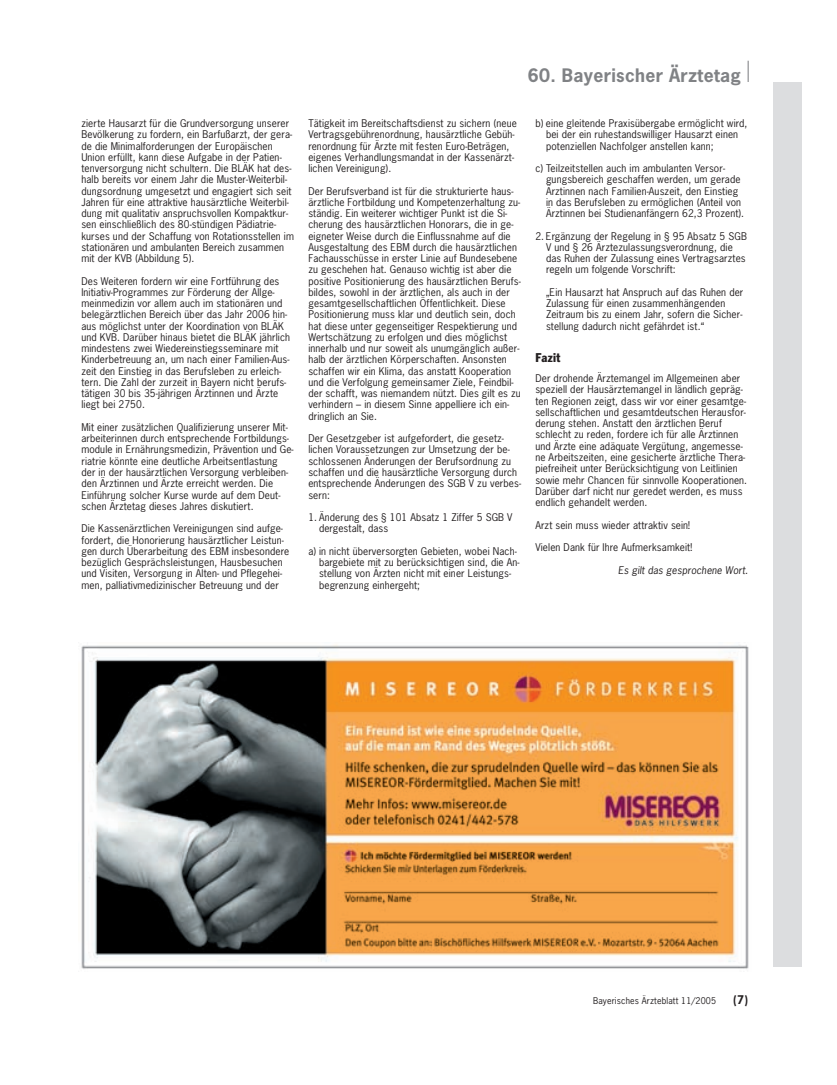
<style>
.page{position:relative;width:837px;height:1085px;background:#fff}
.page>*{position:absolute;margin:0;border:0;box-sizing:border-box;transform-origin:0 0}
.t1{font:700 17.5px "News Gothic";letter-spacing:.02em;color:#808285}
.t2{font:condensed 12.5px "Franklin Gothic";letter-spacing:.02em;color:#231f20}
.t3{font:700 11.25px "News Gothic";color:#231f20}
.t4{font:10px/11.2px "News Gothic";letter-spacing:.01em;color:#231f20}
.t5{font:8.75px "News Gothic";letter-spacing:.015em;color:#231f20}
</style>
<div class="page">
<svg style="left:747px;top:61px;width:1px;height:21px"></svg>
<div style="left:772px;top:82px;width:29px;height:884px;background:#dcdddf"></div>
<img style="left:81px;top:645px;width:668px;height:324px">
<p class="t4" style="left:81px;top:118px;width:214px">zierte Hausarzt für die Grundversorgung unserer Bevölkerung zu fordern, ein Barfußarzt, der gera&shy;de die Minimalforderungen der Europäischen Union erfüllt, kann diese Aufgabe in der Patien&shy;tenversorgung nicht schultern. Die BLÄK hat des&shy;halb bereits vor einem Jahr die Muster-Weiterbil&shy;dungsordnung umgesetzt und engagiert sich seit Jahren für eine attraktive hausärztliche Weiterbil&shy;dung mit qualitativ anspruchsvollen Kompaktkur&shy;sen einschließlich des 80-stündigen Pädiatrie&shy;kurses und der Schaffung von Rotationsstellen im stationären und ambulanten Bereich zusammen mit der KVB (Abbildung 5).</p>
<p class="t4" style="left:81px;top:276px;width:210px">Des Weiteren fordern wir eine Fortführung des Initiativ-Programmes zur Förderung der Allge&shy;meinmedizin vor allem auch im stationären und belegärztlichen Bereich über das Jahr 2006 hin&shy;aus möglichst unter der Koordination von BLÄK und KVB. Darüber hinaus bietet die BLÄK jährlich mindestens zwei Wiedereinstiegsseminare mit Kinderbetreuung an, um nach einer Familien-Aus&shy;zeit den Einstieg in das Berufsleben zu erleich&shy;tern. Die Zahl der zurzeit in Bayern nicht berufs&shy;tätigen 30 bis 35-jährigen Ärztinnen und Ärzte liegt bei 2750.</p>
<p class="t4" style="left:81px;top:422px;width:214px">Mit einer zusätzlichen Qualifizierung unserer Mit&shy;arbeiterinnen durch entsprechende Fortbildungs&shy;module in Ernährungsmedizin, Prävention und Ge&shy;riatrie könnte eine deutliche Arbeitsentlastung der in der hausärztlichen Versorgung verbleiben&shy;den Ärztinnen und Ärzte erreicht werden. Die Einführung solcher Kurse wurde auf dem Deut&shy;schen Ärztetag dieses Jahres diskutiert.</p>
<p class="t4" style="left:81px;top:523px;width:209px">Die Kassenärztlichen Vereinigungen sind aufge&shy;fordert, die Honorierung hausärztlicher Leistun&shy;gen durch Überarbeitung des EBM insbesondere bezüglich Gesprächsleistungen, Hausbesuchen und Visiten, Versorgung in Alten- und Pflegehei&shy;men, palliativmedizinischer Betreuung und der</p>
<h1 class="t1" style="left:527px;top:68px;width:214px">60. Bayerischer Ärztetag</h1>
<p class="t4" style="left:308px;top:118px;width:210px">Tätigkeit im Bereitschaftsdienst zu sichern (neue Vertragsgebührenordnung, hausärztliche Gebüh&shy;renordnung für Ärzte mit festen Euro-Beträgen, eigenes Verhandlungsmandat in der Kassenärzt&shy;lichen Vereinigung).</p>
<p class="t4" style="left:308px;top:186px;width:214px">Der Berufsverband ist für die strukturierte haus&shy;ärztliche Fortbildung und Kompetenzerhaltung zu&shy;ständig. Ein weiterer wichtiger Punkt ist die Si&shy;cherung des hausärztlichen Honorars, die in ge&shy;eigneter Weise durch die Einflussnahme auf die Ausgestaltung des EBM durch die hausärztlichen Fachausschüsse in erster Linie auf Bundesebene zu geschehen hat. Genauso wichtig ist aber die positive Positionierung des hausärztlichen Berufs&shy;bildes, sowohl in der ärztlichen, als auch in der gesamtgesellschaftlichen Öffentlichkeit. Diese Positionierung muss klar und deutlich sein, doch hat diese unter gegenseitiger Respektierung und Wertschätzung zu erfolgen und dies möglichst innerhalb und nur soweit als unumgänglich außer&shy;halb der ärztlichen Körperschaften. Ansonsten schaffen wir ein Klima, das anstatt Kooperation und die Verfolgung gemeinsamer Ziele, Feindbil&shy;der schafft, was niemandem nützt. Dies gilt es zu verhindern – in diesem Sinne appelliere ich ein&shy;dringlich an Sie.</p>
<p class="t4" style="left:308px;top:433px;width:214px">Der Gesetzgeber ist aufgefordert, die gesetz&shy;lichen Voraussetzungen zur Umsetzung der be&shy;schlossenen Änderungen der Berufsordnung zu schaffen und die hausärztliche Versorgung durch entsprechende Änderungen des SGB V zu verbes&shy;sern:</p>
<p class="t4" style="left:319px;top:512px;width:195px;text-indent:-11px">1. Änderung des § 101 Absatz 1 Ziffer 5 SGB V dergestalt, dass</p>
<p class="t4" style="left:319px;top:546px;width:202px;text-indent:-11px">a) in nicht überversorgten Gebieten, wobei Nach&shy;bargebiete mit zu berücksichtigen sind, die An&shy;stellung von Ärzten nicht mit einer Leistungs&shy;begrenzung einhergeht;</p>
<p class="t4" style="left:545px;top:118px;width:203px;text-indent:-11px">b) eine gleitende Praxisübergabe ermöglicht wird, bei der ein ruhestandswilliger Hausarzt einen potenziellen Nachfolger anstellen kann;</p>
<p class="t4" style="left:545px;top:163px;width:199px;text-indent:-11px">c) Teilzeitstellen auch im ambulanten Versor&shy;gungsbereich geschaffen werden, um gerade Ärztinnen nach Familien-Auszeit, den Einstieg in das Berufsleben zu ermöglichen (Anteil von Ärztinnen bei Studienanfängern 62,3 Prozent).</p>
<p class="t4" style="left:545px;top:231px;width:202px;text-indent:-11px">2. Ergänzung der Regelung in § 95 Absatz 5 SGB V und § 26 Ärztezulassungsverordnung, die das Ruhen der Zulassung eines Vertragsarztes regeln um folgende Vorschrift:</p>
<p class="t4" style="left:545px;top:287px;width:199px">„Ein Hausarzt hat Anspruch auf das Ruhen der Zulassung für einen zusammenhängenden Zeitraum bis zu einem Jahr, sofern die Sicher&shy;stellung dadurch nicht gefährdet ist.“</p>
<p class="t2" style="left:535px;top:353px;width:26px">Fazit</p>
<p class="t4" style="left:535px;top:373px;width:213px">Der drohende Ärztemangel im Allgemeinen aber speziell der Hausärztemangel in ländlich gepräg&shy;ten Regionen zeigt, dass wir vor einer gesamtge&shy;sellschaftlichen und gesamtdeutschen Herausfor&shy;derung stehen. Anstatt den ärztlichen Beruf schlecht zu reden, fordere ich für alle Ärztinnen und Ärzte eine adäquate Vergütung, angemesse&shy;ne Arbeitszeiten, eine gesicherte ärztliche Thera&shy;piefreiheit unter Berücksichtigung von Leitlinien sowie mehr Chancen für sinnvolle Kooperationen.<br>Darüber darf nicht nur geredet werden, es muss endlich gehandelt werden.</p>
<p class="t4" style="left:535px;top:520px;width:156px">Arzt sein muss wieder attraktiv sein!</p>
<p class="t4" style="left:535px;top:542px;width:158px">Vielen Dank für Ihre Aufmerksamkeit!</p>
<p class="t4" style="left:618px;top:565px;width:133px">Es gilt das gesprochene Wort.</p>
<p class="t5" style="left:592px;top:996px;width:125px">Bayerisches Ärzteblatt 11/2005</p>
<p class="t3" style="left:733px;top:994px;width:16px">(7)</p>
</div>
